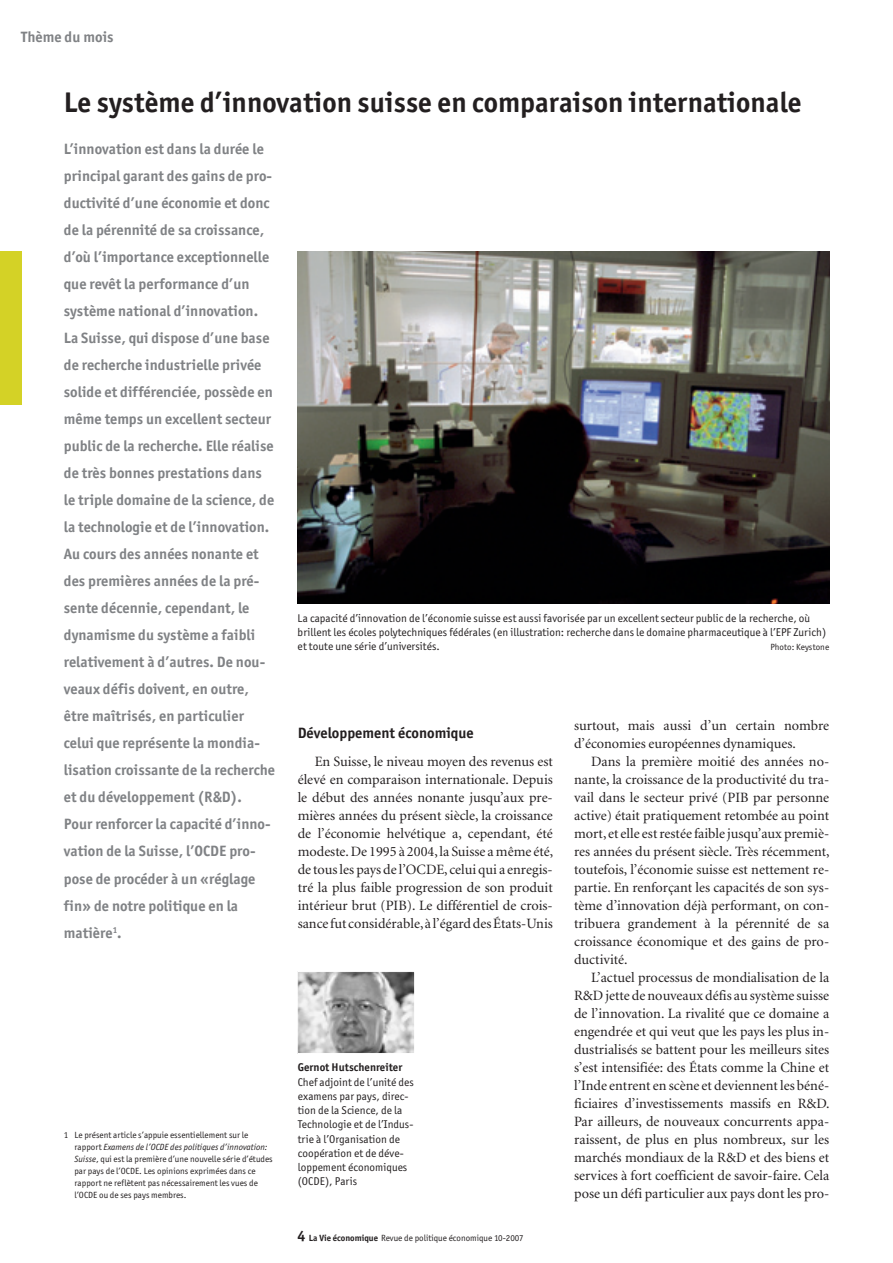
<style>
.page{position:relative;width:893px;height:1263px;background:#fff}
.page>*{position:absolute;margin:0;border:0;box-sizing:border-box;transform-origin:0 0}
.t1{font:700 28.5px "Officina San ITC";letter-spacing:.005em;color:#231f20}
.t2{font:700 15px/27px "Officina San ITC";letter-spacing:.005em;color:#808285}
.t3{font:700 15px "Officina San ITC";letter-spacing:.005em;color:#231f20}
.t4{font:14.25px/18px "Minion";color:#231f20;text-align:justify}
.t5{font:11.25px/14.2px "Officina San ITC";letter-spacing:.005em;color:#231f20}
.t6{font:700 11.25px "Officina San ITC";letter-spacing:.005em;color:#231f20}
.t7{font:9px/12px "Officina San ITC";letter-spacing:.005em;color:#231f20}
.s1{font-style:italic}
.s2{font-weight:700;font-size:15px}
.s3{font-weight:700}
</style>
<div class="page">
<div style="left:0;top:252px;width:21px;height:153px;background:#d4d226"></div>
<img style="left:300px;top:973px;width:113px;height:78px">
<div style="left:298px;top:971px;width:117px;height:82px;border:1px solid #fff"></div>
<img style="left:298px;top:251px;width:531px;height:352px">
<p class="t2" style="left:21px;top:23px;width:94px">Thème du mois</p>
<h1 class="t1" style="left:64px;top:84px;width:739px">Le système d’innovation suisse en comparaison internationale</h1>
<p class="t2" style="left:64px;top:136px;width:213px">L’innovation est dans la durée le principal garant des gains de pro&shy;ductivité d’une économie et donc de la pérennité de sa croissance, d’où l’importance exceptionnelle que revêt la performance d’un système national d’innovation.<br>La Suisse, qui dispose d’une base de recherche industrielle privée solide et différenciée, possède en même temps un excellent secteur public de la recherche. Elle réalise de très bonnes prestations dans le triple domaine de la science, de la technologie et de l’innovation.<br>Au cours des années nonante et des premières années de la pré&shy;sente décennie, cependant, le dynamisme du système a faibli relativement à d’autres. De nou&shy;veaux défis doivent, en outre, être maîtrisés, en particulier celui que représente la mondia&shy;lisation croissante de la recherche et du développement (R&amp;D).<br>Pour renforcer la capacité d’inno&shy;vation de la Suisse, l’OCDE pro&shy;pose de procéder à un «réglage fin» de notre politique en la matière<sup>1</sup>.</p>
<p class="t7" style="left:74px;top:1128px;width:200px;text-indent:-11px">1 Le présent article s’appuie essentiellement sur le rapport <span class="s1">Examens de l’OCDE des politiques d’innovation:<br>Suisse</span>, qui est la première d’une nouvelle série d’études par pays de l’OCDE. Les opinions exprimées dans ce rapport ne reflètent pas nécessairement les vues de l’OCDE ou de ses pays membres.</p>
<p class="t5" style="left:298px;top:611px;width:530px">La capacité d’innovation de l’économie suisse est aussi favorisée par un excellent secteur public de la recherche, où brillent les écoles polytechniques fédérales (en illustration: recherche dans le domaine pharmaceutique à l’EPF Zurich) et toute une série d’universités.</p>
<p class="t7" style="left:770px;top:641px;width:60px">Photo: Keystone</p>
<p class="t3" style="left:298px;top:724px;width:178px">Développement économique</p>
<p class="t4" style="left:298px;top:752px;width:257px;text-indent:17px">En Suisse, le niveau moyen des revenus est élevé en comparaison internationale. Depuis le début des années nonante jusqu’aux pre&shy;mières années du présent siècle, la croissance de l’économie helvétique a, cependant, été modeste. De 1995 à 2004, la Suisse a même été, de tous les pays de l’OCDE, celui qui a enregis&shy;tré la plus faible progression de son produit intérieur brut (PIB). Le différentiel de crois&shy;sance fut considérable, à l’égard des États-Unis</p>
<p class="t6" style="left:298px;top:1060px;width:106px">Gernot Hutschenreiter</p>
<p class="t5" style="left:298px;top:1074px;width:117px">Chef adjoint de l’unité des examens par pays, direc&shy;tion de la Science, de la<br>Technologie et de l’Indus&shy;trie à l’Organisation de coopération et de déve&shy;loppement économiques (OCDE), Paris</p>
<p class="t7" style="left:298px;top:1232px;width:228px"><span class="s2">4</span> <span class="s3">La Vie économique</span> Revue de politique économique 10-2007</p>
<p class="t4" style="left:574px;top:716px;width:257px">surtout, mais aussi d’un certain nombre d’économies européennes dynamiques.</p>
<p class="t4" style="left:574px;top:752px;width:257px;text-indent:17px">Dans la première moitié des années no&shy;nante, la croissance de la productivité du tra&shy;vail dans le secteur privé (PIB par personne active) était pratiquement retombée au point mort, et elle est restée faible jusqu’aux premiè&shy;res années du présent siècle. Très récemment, toutefois, l’économie suisse est nettement re&shy;partie. En renforçant les capacités de son sys&shy;tème d’innovation déjà performant, on con&shy;tribuera grandement à la pérennité de sa croissance économique et des gains de pro&shy;ductivité.</p>
<p class="t4" style="left:574px;top:968px;width:257px;text-indent:17px">L’actuel processus de mondialisation de la R&amp;D jette de nouveaux défis au système suisse de l’innovation. La rivalité que ce domaine a engendrée et qui veut que les pays les plus in&shy;dustrialisés se battent pour les meilleurs sites s’est intensifiée: des États comme la Chine et l’Inde entrent en scène et deviennent les béné&shy;ficiaires d’investissements massifs en R&amp;D.<br>Par ailleurs, de nouveaux concurrents appa&shy;raissent, de plus en plus nombreux, sur les marchés mondiaux de la R&amp;D et des biens et services à fort coefficient de savoir-faire. Cela pose un défi particulier aux pays dont les pro-</p>
</div>
